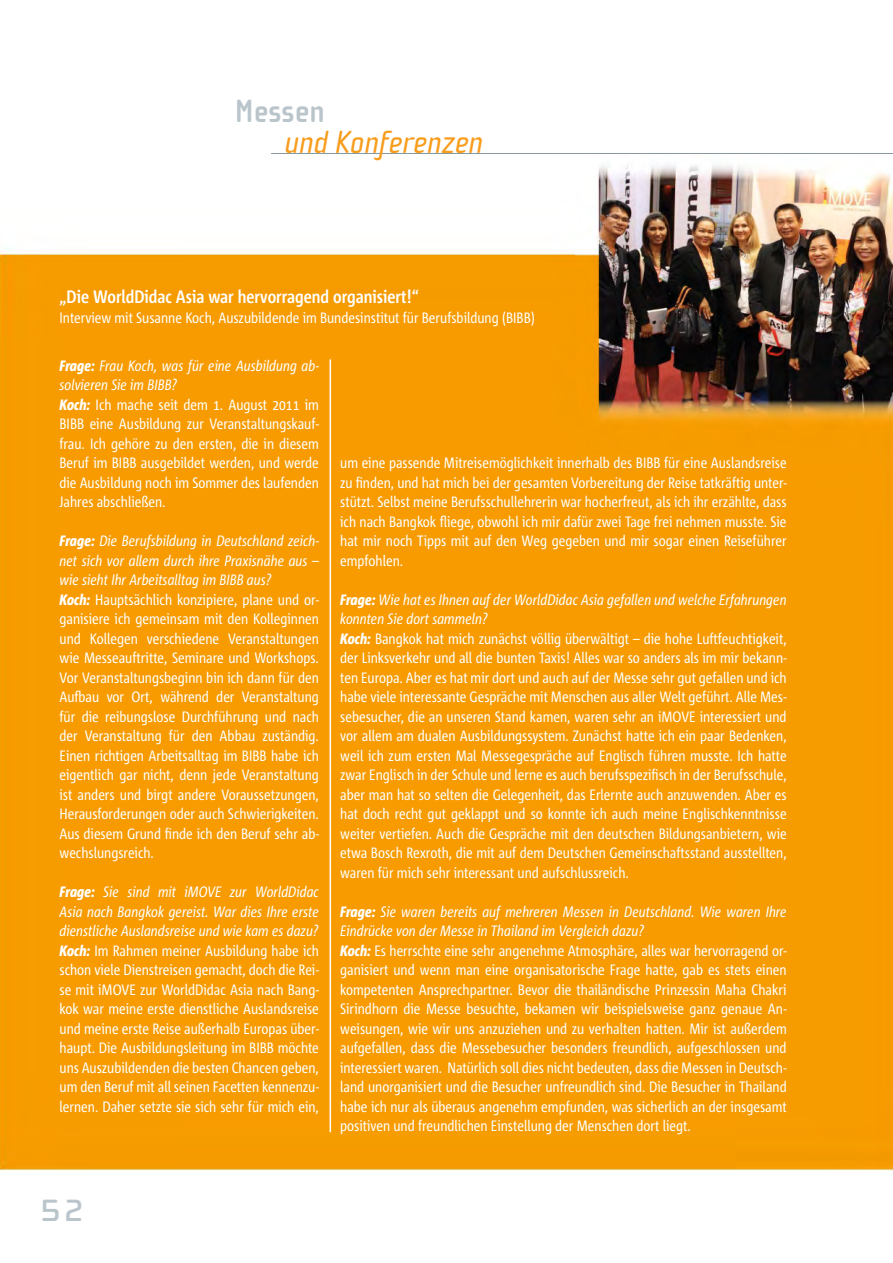
<style>
.page{position:relative;width:893px;height:1263px;background:#fff}
.page>*{position:absolute;margin:0;border:0;box-sizing:border-box;transform-origin:0 0}
.t1{font:45px "Cholla Unicase OT";color:#bac5cb}
.t2{font:italic 33px "Cholla Sans OT";color:#f89c1c}
.t3{font:700 33px "Cholla Sans OT";color:#bac5cb}
.t4{font:700 18px "Corpid C1 Cd";color:#fff}
.t5{font:15px/19.5px "Corpid C1 Cd";color:#fff;text-align:justify}
.t6{font:italic 15px/19.5px "Corpid C1 Cd";color:#fff}
.s1{font-weight:800}
.s2{font-style:italic}
.s3{font-weight:800;font-style:italic}
.s4{font-style:normal}
</style>
<div class="page">
<hr style="left:271px;top:153px;width:622px;height:2px;background:#7c9098">
<img style="left:0;top:154px;width:893px;height:1016px">
<hr style="left:330px;top:359px;width:1px;height:773px;background:#fff">
<img style="left:575px;top:154px;width:318px;height:274px">
<h2 class="t3" style="left:235px;top:94px;width:91px">Messen</h2>
<h2 class="t2" style="left:285px;top:124px;width:200px">und Konferenzen</h2>
<p class="t4" style="left:60px;top:286px;width:361px">„Die WorldDidac Asia war hervorragend organisiert!“</p>
<p class="t5" style="left:60px;top:307px;width:477px">Interview mit Susanne Koch, Auszubildende im Bundesinstitut für Berufsbildung (BIBB)</p>
<p class="t6" style="left:60px;top:355px;width:261px"><span class="s1">Frage:</span> Frau Koch, was für eine Ausbildung ab-</p>
<p class="t5" style="left:60px;top:375px;width:261px"><span class="s2">solvieren Sie im BIBB?<br></span><span class="s3">Koch:</span> Ich mache seit dem 1. August 2011 im</p>
<p class="t5" style="left:60px;top:433px;width:261px">frau. Ich gehöre zu den ersten, die in diesem Beruf im BIBB ausgebildet werden, und werde die Ausbildung noch im Sommer des laufenden Jahres abschließen.</p>
<p class="t5" style="left:60px;top:414px;width:261px">BIBB eine Ausbildung zur Veranstaltungskauf-</p>
<p class="t6" style="left:60px;top:531px;width:261px"><span class="s1">Frage:</span> Die Berufsbildung in Deutschland zeich-</p>
<p class="t6" style="left:60px;top:550px;width:261px">net sich vor allem durch ihre Praxisnähe aus – wie sieht Ihr Arbeitsalltag im BIBB aus?</p>
<p class="t5" style="left:60px;top:609px;width:261px">ganisiere ich gemeinsam mit den Kolleginnen und Kollegen verschiedene Veranstaltungen wie Messeauftritte, Seminare und Workshops.<br>Vor Veranstaltungsbeginn bin ich dann für den Aufbau vor Ort, während der Veranstaltung für die reibungslose Durchführung und nach der Veranstaltung für den Abbau zuständig.<br>Einen richtigen Arbeitsalltag im BIBB habe ich eigentlich gar nicht, denn jede Veranstaltung ist anders und birgt andere Voraussetzungen, Herausforderungen oder auch Schwierigkeiten.<br>Aus diesem Grund finde ich den Beruf sehr ab&shy;wechslungsreich.</p>
<p class="t6" style="left:60px;top:882px;width:261px;text-align:justify"><span class="s1">Frage:</span> Sie sind mit iMOVE zur WorldDidac Asia nach Bangkok gereist. War dies Ihre erste dienstliche Auslandsreise und wie kam es dazu?<br><span class="s1">Koch:</span> <span class="s4">Im Rahmen meiner Ausbildung habe ich</span></p>
<p class="t5" style="left:60px;top:589px;width:261px"><span class="s3">Koch:</span> Hauptsächlich konzipiere, plane und or-</p>
<p class="t5" style="left:60px;top:960px;width:261px">schon viele Dienstreisen gemacht, doch die Rei&shy;se mit iMOVE zur WorldDidac Asia nach Bang-</p>
<p class="t5" style="left:60px;top:1018px;width:261px">und meine erste Reise außerhalb Europas über-</p>
<p class="t5" style="left:60px;top:999px;width:261px">kok war meine erste dienstliche Auslandsreise</p>
<p class="t5" style="left:60px;top:1038px;width:261px">haupt. Die Ausbildungsleitung im BIBB möchte uns Auszubildenden die besten Chancen geben,</p>
<p class="t5" style="left:60px;top:1096px;width:261px">lernen. Daher setzte sie sich sehr für mich ein,</p>
<p class="t5" style="left:60px;top:1077px;width:261px">um den Beruf mit all seinen Facetten kennenzu-</p>
<p class="t5" style="left:340px;top:453px;width:448px">um eine passende Mitreisemöglichkeit innerhalb des BIBB für eine Auslandsreise</p>
<p class="t5" style="left:340px;top:492px;width:448px">stützt. Selbst meine Berufsschullehrerin war hocherfreut, als ich ihr erzählte, dass ich nach Bangkok fliege, obwohl ich mir dafür zwei Tage frei nehmen musste. Sie hat mir noch Tipps mit auf den Weg gegeben und mir sogar einen Reiseführer empfohlen.</p>
<p class="t6" style="left:340px;top:589px;width:448px"><span class="s1">Frage:</span> Wie hat es Ihnen auf der WorldDidac Asia gefallen und welche Erfahrungen konnten Sie dort sammeln?<br><span class="s1">Koch:</span> <span class="s4">Bangkok hat mich zunächst völlig überwältigt – die hohe Luftfeuchtigkeit,</span></p>
<p class="t5" style="left:340px;top:667px;width:448px">ten Europa. Aber es hat mir dort und auch auf der Messe sehr gut gefallen und ich</p>
<p class="t5" style="left:340px;top:706px;width:448px">sebesucher, die an unseren Stand kamen, waren sehr an iMOVE interessiert und vor allem am dualen Ausbildungssystem. Zunächst hatte ich ein paar Bedenken, weil ich zum ersten Mal Messegespräche auf Englisch führen musste. Ich hatte zwar Englisch in der Schule und lerne es auch berufsspezifisch in der Berufsschule, aber man hat so selten die Gelegenheit, das Erlernte auch anzuwenden. Aber es hat doch recht gut geklappt und so konnte ich auch meine Englischkenntnisse weiter vertiefen. Auch die Gespräche mit den deutschen Bildungsanbietern, wie etwa Bosch Rexroth, die mit auf dem Deutschen Gemeinschaftsstand ausstellten, waren für mich sehr interessant und aufschlussreich.</p>
<p class="t6" style="left:340px;top:901px;width:448px"><span class="s1">Frage:</span> Sie waren bereits auf mehreren Messen in Deutschland. Wie waren Ihre<br>Eindrücke von der Messe in Thailand im Vergleich dazu?</p>
<p class="t5" style="left:340px;top:960px;width:448px">ganisiert und wenn man eine organisatorische Frage hatte, gab es stets einen kompetenten Ansprechpartner. Bevor die thailändische Prinzessin Maha Chakri</p>
<p class="t5" style="left:340px;top:1018px;width:448px">weisungen, wie wir uns anzuziehen und zu verhalten hatten. Mir ist außerdem aufgefallen, dass die Messebesucher besonders freundlich, aufgeschlossen und interessiert waren. Natürlich soll dies nicht bedeuten, dass die Messen in Deutsch&shy;land unorganisiert und die Besucher unfreundlich sind. Die Besucher in Thailand habe ich nur als überaus angenehm empfunden, was sicherlich an der insgesamt positiven und freundlichen Einstellung der Menschen dort liegt.</p>
<p class="t5" style="left:340px;top:472px;width:448px">zu finden, und hat mich bei der gesamten Vorbereitung der Reise tatkräftig unter-</p>
<p class="t5" style="left:340px;top:648px;width:448px">der Linksverkehr und all die bunten Taxis! Alles war so anders als im mir bekann-</p>
<p class="t5" style="left:340px;top:687px;width:448px">habe viele interessante Gespräche mit Menschen aus aller Welt geführt. Alle Mes-</p>
<p class="t5" style="left:340px;top:940px;width:448px"><span class="s3">Koch:</span> Es herrschte eine sehr angenehme Atmosphäre, alles war hervorragend or-</p>
<p class="t5" style="left:340px;top:999px;width:448px">Sirindhorn die Messe besuchte, bekamen wir beispielsweise ganz genaue An-</p>
<h1 class="t1" style="left:39px;top:1182px;width:47px">52</h1>
</div>
